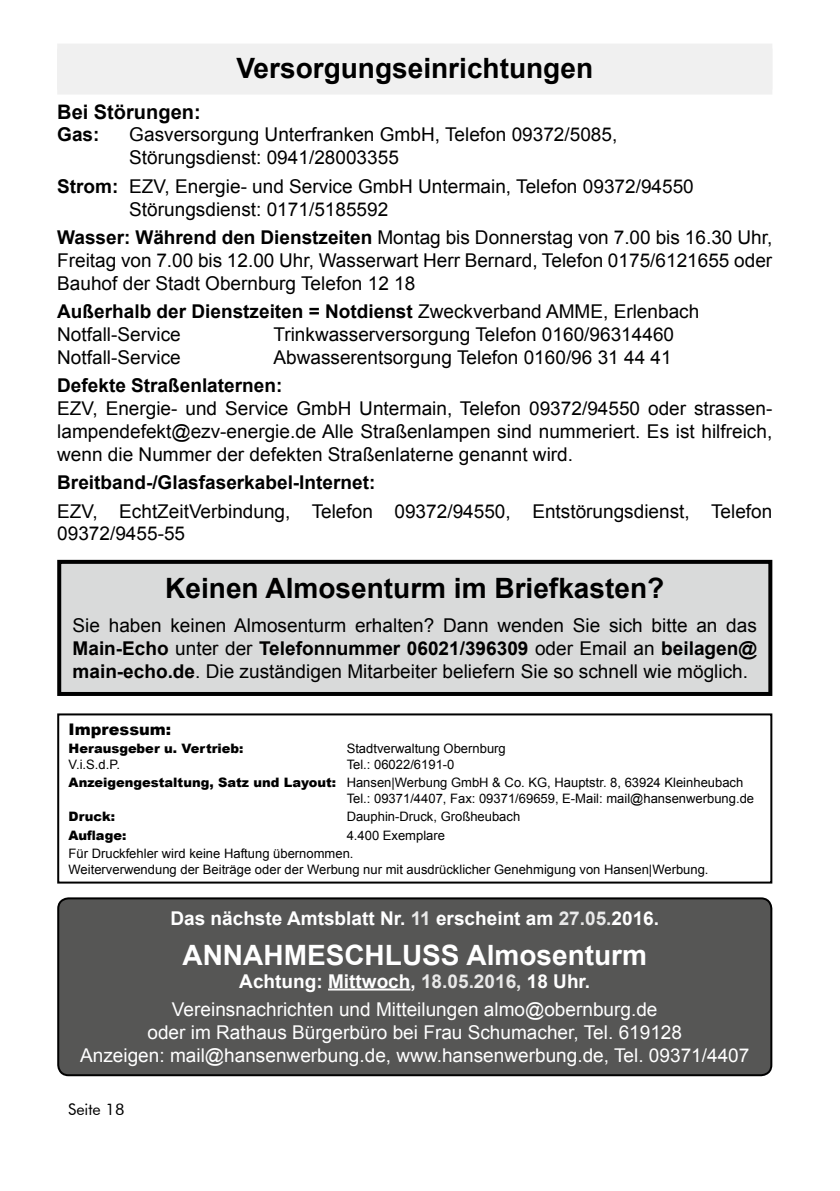
<style>
.page{position:relative;width:840px;height:1191px;background:#fff}
.page>*{position:absolute;margin:0;border:0;box-sizing:border-box;transform-origin:0 0}
.t1{font:700 28px "Arial";color:#000}
.t2{font:700 28px "Arial";color:#fff}
.t3{font:700 20px "Arial";color:#000}
.t4{font:19px/22.8px "Arial";color:#000}
.t5{font:19px/28.4px "Arial";color:#fff;text-align:center}
.t6{font:700 19px "Arial";color:#000}
.t7{font:700 19px "Arial";color:#fff}
.t8{font:900 16px "Arial";color:#000}
.t9{font:16px "Futura BT";color:#000}
.t10{font:13px/18.4px "Arial";color:#000}
.t11{font:900 13px "Arial";color:#000}
.s1{font-weight:700}
.s2{font-weight:900}
.s3{color:#e9e9e9}
.s4{font-weight:700;color:#e9e9e9}
</style>
<div class="page">
<div style="left:57px;top:49px;width:714px;height:46px;background:#f0f0f0"></div>
<div style="left:57px;top:44px;width:714px;height:46px;background:#f0f0f0"></div>
<div style="left:59px;top:562px;width:710px;height:132px;background:#d9dada"></div>
<div style="left:57px;top:560px;width:714px;height:136px;border:4px solid #000"></div>
<div style="left:57px;top:713px;width:714px;height:170px;border:2px solid #000"></div>
<div style="left:58px;top:898px;width:712px;height:177px;background:#565655;border-radius:10px"></div>
<div style="left:57px;top:897px;width:714px;height:179px;border:2px solid #000;border-radius:10px"></div>
<hr style="left:328px;top:988px;width:82px;height:2px;background:#fff">
<h1 class="t1" style="left:236px;top:49px;width:358px">Versorgungseinrichtungen</h1>
<p class="t3" style="left:57px;top:98px;width:145px">Bei Störungen:</p>
<p class="t6" style="left:57px;top:122px;width:44px">Gas:</p>
<p class="t4" style="left:129px;top:123px;width:489px">Gasversorgung Unterfranken GmbH, Telefon 09372/5085,<br>Störungsdienst: 0941/28003355</p>
<p class="t4" style="left:129px;top:175px;width:565px;text-indent:-72px"><span class="s1">Strom:</span> EZV, Energie- und Service GmbH Untermain, Telefon 09372/94550<br>Störungsdienst: 0171/5185592</p>
<p class="t4" style="left:57px;top:226px;width:716px;text-align:justify"><span class="s1">Wasser: Während den Dienstzeiten</span> Montag bis Donnerstag von 7.00 bis 16.30 Uhr, Freitag von 7.00 bis 12.00 Uhr, Wasserwart Herr Bernard, Telefon 0175/6121655 oder Bauhof der Stadt Obernburg Telefon 12 18</p>
<p class="t4" style="left:57px;top:300px;width:643px"><span class="s1">Außerhalb der Dienstzeiten = Notdienst</span> Zweckverband AMME, Erlenbach<br>Notfall-Service</p>
<p class="t4" style="left:273px;top:323px;width:402px">Trinkwasserversorgung Telefon 0160/96314460</p>
<p class="t4" style="left:57px;top:346px;width:125px">Notfall-Service</p>
<p class="t4" style="left:273px;top:346px;width:399px">Abwasserentsorgung Telefon 0160/96 31 44 41</p>
<p class="t6" style="left:57px;top:373px;width:226px">Defekte Straßenlaternen:</p>
<p class="t4" style="left:57px;top:397px;width:716px;text-align:justify">EZV, Energie- und Service GmbH Untermain, Telefon 09372/94550 oder strassen&shy;lampendefekt@ezv-energie.de Alle Straßenlampen sind nummeriert. Es ist hilfreich, wenn die Nummer der defekten Straßenlaterne genannt wird.</p>
<p class="t6" style="left:57px;top:470px;width:319px">Breitband-/Glasfaserkabel-Internet:</p>
<p class="t4" style="left:57px;top:499px;width:716px">EZV, EchtZeitVerbindung, Telefon 09372/94550, Entstörungsdienst, Telefon<br>09372/9455-55</p>
<h1 class="t1" style="left:165px;top:569px;width:500px">Keinen Almosenturm im Briefkasten?</h1>
<p class="t4" style="left:73px;top:614px;width:685px;text-align:justify">Sie haben keinen Almosenturm erhalten? Dann wenden Sie sich bitte an das <span class="s1">Main-Echo</span> unter der <span class="s1">Telefonnummer 06021/396309</span> oder Email an <span class="s1">beilagen@ main-echo.de</span>. Die zuständigen Mitarbeiter beliefern Sie so schnell wie möglich.</p>
<p class="t8" style="left:69px;top:717px;width:104px">Impressum:</p>
<p class="t11" style="left:69px;top:739px;width:176px">Herausgeber u. Vertrieb:</p>
<p class="t10" style="left:346px;top:739px;width:160px">Stadtverwaltung Obernburg</p>
<p class="t10" style="left:69px;top:755px;width:53px">V.i.S.d.P.</p>
<p class="t10" style="left:69px;top:755px;width:676px;text-indent:278px">Tel.: 06022/6191-0<br><span class="s2">Anzeigengestaltung, Satz und Layout:</span> Hansen|Werbung GmbH &amp; Co. KG, Hauptstr. 8, 63924 Kleinheubach</p>
<p class="t10" style="left:346px;top:789px;width:409px">Tel.: 09371/4407, Fax: 09371/69659, E-Mail: mail@hansenwerbung.de</p>
<p class="t11" style="left:69px;top:807px;width:48px">Druck:</p>
<p class="t10" style="left:346px;top:807px;width:175px">Dauphin-Druck, Großheubach</p>
<p class="t11" style="left:69px;top:825px;width:59px">Auflage:</p>
<p class="t10" style="left:69px;top:826px;width:378px;text-indent:278px">4.400 Exemplare<br>Für Druckfehler wird keine Haftung übernommen.</p>
<p class="t10" style="left:69px;top:860px;width:641px">Weiterverwendung der Beiträge oder der Werbung nur mit ausdrücklicher Genehmigung von Hansen|Werbung.</p>
<p class="t7" style="left:170px;top:906px;width:490px">Das nächste Amtsblatt Nr. <span class="s3">11</span> erscheint am <span class="s3">27.05.</span>2016.</p>
<h1 class="t2" style="left:182px;top:936px;width:466px">ANNAHMESCHLUSS Almosenturm</h1>
<p class="t5" style="left:172px;top:966px;width:487px"><span class="s1">Achtung: Mittwoch,</span> <span class="s4">18.05.2016,</span> <span class="s1">18 Uhr.<br></span>Vereinsnachrichten und Mitteilungen almo@obernburg.de</p>
<p class="t5" style="left:80px;top:1021px;width:670px;line-height:22.8px">oder im Rathaus Bürgerbüro bei Frau Schumacher, Tel. 619128<br>Anzeigen: mail@hansenwerbung.de, www.hansenwerbung.de, Tel. 09371/4407</p>
<p class="t9" style="left:68px;top:1099px;width:58px">Seite 18</p>
</div>
